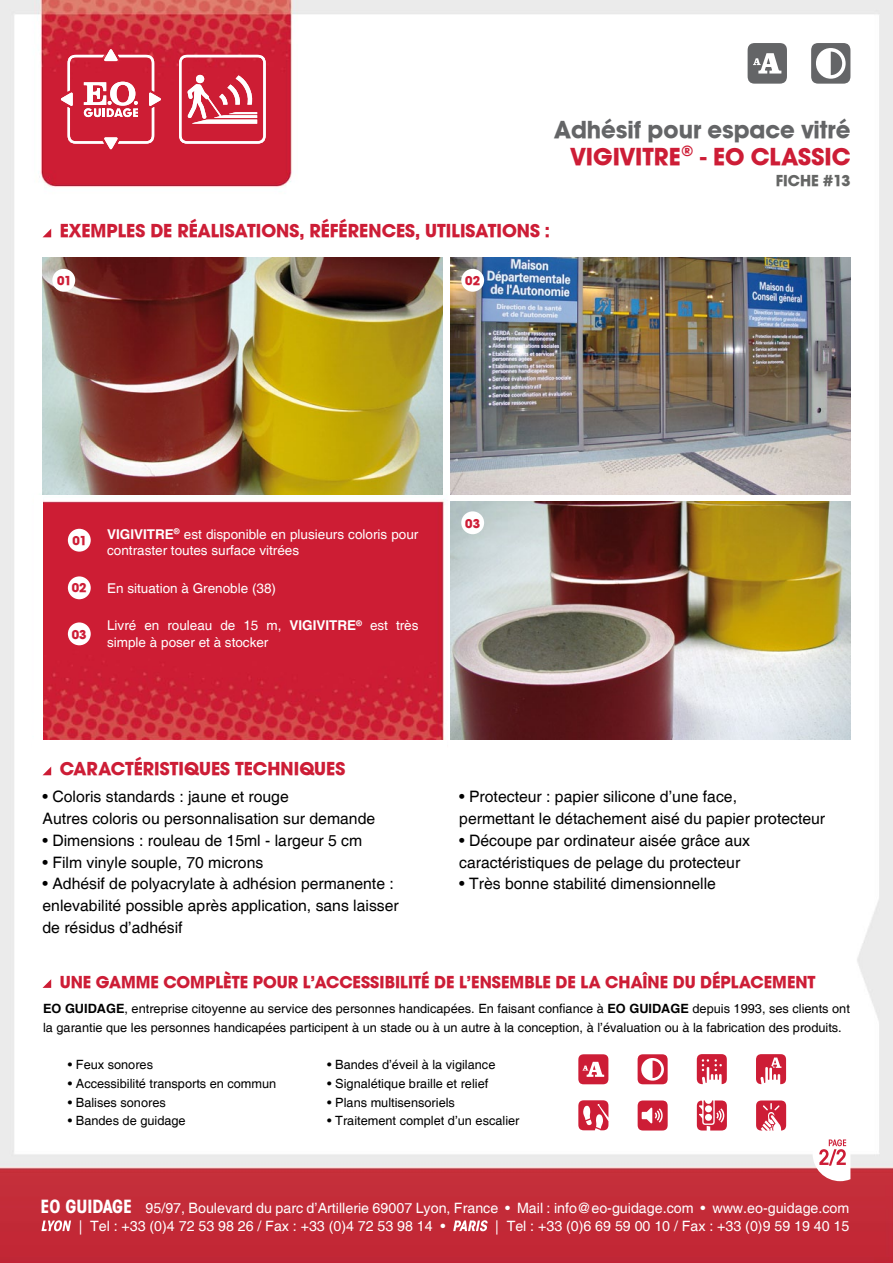
<style>
.page{position:relative;width:893px;height:1263px;background:#fff}
.page>*{position:absolute;margin:0;border:0;box-sizing:border-box;transform-origin:0 0}
.t1{font:25.5px "Avant Garde Md ITCTT Bold";color:#646567}
.t2{font:25.5px "Avant Garde Md ITCTT Bold";color:#cd1d36}
.t3{font:19.5px "Avant Garde Md ITCTT Bold";color:#cd1d36}
.t4{font:18px "Avant Garde Md ITCTT Bold";color:#cd1d36}
.t5{font:700 condensed 18px "ITC Avant Garde Std";color:#fff}
.t6{font:16.5px "Avant Garde Md ITCTT Bold";color:#656665}
.t7{font:15.75px/21.8px "Helvetica";color:#000}
.t8{font:14.25px/18px "Helvetica";color:#fff}
.t9{font:13.5px/16.5px "Helvetica";color:#fff}
.t10{font:13.5px "Avant Garde Md ITCTT Bold";color:#cd1d36}
.t11{font:12.75px/18.8px "Helvetica";color:#000}
.s1{font-weight:700}
</style>
<div class="page">
<img style="left:0;top:0;width:893px;height:1263px">
<div style="left:34px;top:495px;width:9px;height:253px;background:#fff"></div>
<div style="left:32px;top:740px;width:414px;height:8px;background:#fff"></div>
<img style="left:450px;top:502px;width:400px;height:238px">
<img style="left:43px;top:257px;width:400px;height:237px">
<img style="left:450px;top:257px;width:400px;height:237px">
<svg style="left:179px;top:55px;width:87px;height:89px"></svg>
<svg style="left:61px;top:49px;width:100px;height:100px"></svg>
<svg style="left:813px;top:1126px;width:37px;height:55px"></svg>
<svg style="left:43px;top:766px;width:8px;height:9px"></svg>
<svg style="left:43px;top:229px;width:8px;height:8px"></svg>
<div style="left:52px;top:269px;width:23px;height:23px;background:#fff;border-radius:50%"></div>
<div style="left:461px;top:269px;width:23px;height:23px;background:#fff;border-radius:50%"></div>
<div style="left:461px;top:511px;width:23px;height:23px;background:#fff;border-radius:50%"></div>
<div style="left:68px;top:529px;width:23px;height:23px;background:#fff;border-radius:50%"></div>
<div style="left:68px;top:576px;width:23px;height:23px;background:#fff;border-radius:50%"></div>
<div style="left:68px;top:622px;width:23px;height:23px;background:#fff;border-radius:50%"></div>
<svg style="left:811px;top:43px;width:39px;height:41px"></svg>
<svg style="left:748px;top:43px;width:39px;height:41px"></svg>
<svg style="left:638px;top:1054px;width:30px;height:30px"></svg>
<svg style="left:578px;top:1054px;width:30px;height:30px"></svg>
<svg style="left:697px;top:1054px;width:30px;height:30px"></svg>
<svg style="left:756px;top:1054px;width:30px;height:30px"></svg>
<svg style="left:578px;top:1100px;width:30px;height:30px"></svg>
<svg style="left:638px;top:1100px;width:30px;height:30px"></svg>
<svg style="left:756px;top:1100px;width:30px;height:30px"></svg>
<svg style="left:697px;top:1100px;width:30px;height:30px"></svg>
<svg style="left:43px;top:979px;width:8px;height:9px"></svg>
<svg style="left:41px;top:1220px;width:30px;height:11px"></svg>
<svg style="left:453px;top:1220px;width:35px;height:11px"></svg>
<h1 class="t1" style="left:554px;top:114px;width:298px">ADHÉSIF POUR ESPACE VITRÉ</h1>
<h1 class="t2" style="left:571px;top:141px;width:281px">VIGIVITRE® - EO CLASSIC</h1>
<p class="t6" style="left:776px;top:170px;width:76px">FICHE #13</p>
<p class="t3" style="left:60px;top:219px;width:492px">EXEMPLES DE RÉALISATIONS, RÉFÉRENCES, UTILISATIONS :</p>
<p class="t10" style="left:57px;top:272px;width:16px">01</p>
<p class="t10" style="left:465px;top:272px;width:16px">02</p>
<p class="t10" style="left:73px;top:532px;width:16px">01</p>
<p class="t10" style="left:72px;top:580px;width:16px">02</p>
<p class="t10" style="left:72px;top:626px;width:16px">03</p>
<p class="t9" style="left:107px;top:526px;width:313px"><span class="s1">VIGIVITRE</span><sup>®</sup> est disponible en plusieurs coloris pour contraster toutes surface vitrées</p>
<p class="t9" style="left:107px;top:580px;width:170px">En situation à Grenoble (38)</p>
<p class="t9" style="left:107px;top:618px;width:313px">Livré en rouleau de 15 m, <span class="s1">VIGIVITRE</span><sup>®</sup> est très simple à poser et à stocker</p>
<p class="t10" style="left:465px;top:515px;width:16px">03</p>
<p class="t3" style="left:60px;top:757px;width:287px">CARACTÉRISTIQUES TECHNIQUES</p>
<p class="t7" style="left:43px;top:787px;width:334px">• Coloris standards : jaune et rouge<br>Autres coloris ou personnalisation sur demande</p>
<p class="t7" style="left:43px;top:830px;width:321px">• Dimensions : rouleau de 15ml - largeur 5 cm</p>
<p class="t7" style="left:43px;top:852px;width:222px">• Film vinyle souple, 70 microns</p>
<p class="t7" style="left:43px;top:874px;width:358px">• Adhésif de polyacrylate à adhésion permanente : enlevabilité possible après application, sans laisser de résidus d’adhésif</p>
<p class="t7" style="left:459px;top:787px;width:367px">• Protecteur : papier silicone d’une face,<br>permettant le détachement aisé du papier protecteur</p>
<p class="t7" style="left:459px;top:830px;width:292px">• Découpe par ordinateur aisée grâce aux caractéristiques de pelage du protecteur</p>
<p class="t7" style="left:459px;top:874px;width:258px">• Très bonne stabilité dimensionnelle</p>
<p class="t4" style="left:60px;top:971px;width:11px">UNE</p>
<p class="t4" style="left:96px;top:971px;width:14px">GAMME</p>
<p class="t4" style="left:163px;top:971px;width:13px">COMPL</p>
<p class="t4" style="left:223px;top:971px;width:42px">ÈTE POUR</p>
<p class="t4" style="left:303px;top:971px;width:22px">L’ACCESSIBILITÉ</p>
<p class="t4" style="left:434px;top:971px;width:48px">DE L’ENSEMBLE</p>
<p class="t4" style="left:556px;top:971px;width:63px">DELACHA</p>
<p class="t4" style="left:642px;top:971px;width:70px">ÎNEDUDÉPLACEMENT</p>
<p class="t11" style="left:43px;top:999px;width:808px"><span class="s1">EO GUIDAGE</span>, entreprise citoyenne au service des personnes handicapées. En faisant confiance à <span class="s1">EO GUIDAGE</span> depuis 1993, ses clients ont la garantie que les personnes handicapées participent à un stade ou à un autre à la conception, à l’évaluation ou à la fabrication des produits.</p>
<p class="t11" style="left:68px;top:1056px;width:87px">• Feux sonores</p>
<p class="t11" style="left:327px;top:1056px;width:170px">• Bandes d’éveil à la vigilance</p>
<p class="t11" style="left:68px;top:1074px;width:210px">• Accessibilité transports en commun</p>
<p class="t11" style="left:327px;top:1074px;width:163px">• Signalétique braille et relief</p>
<p class="t11" style="left:68px;top:1093px;width:99px">• Balises sonores</p>
<p class="t11" style="left:327px;top:1093px;width:129px">• Plans multisensoriels</p>
<p class="t11" style="left:68px;top:1112px;width:119px">• Bandes de guidage</p>
<p class="t11" style="left:327px;top:1112px;width:194px">• Traitement complet d’un escalier</p>
<p class="t5" style="left:40px;top:1195px;width:93px">EO GUIDAGE</p>
<p class="t8" style="left:79px;top:1199px;width:772px;text-indent:67px">95/97, Boulevard du parc d’Artillerie 69007 Lyon, France • Mail : info@eo-guidage.com • www.eo-guidage.com | Tel : +33 (0)4 72 53 98 26 / Fax : +33 (0)4 72 53 98 14 •</p>
<p class="t8" style="left:495px;top:1217px;width:356px">| Tel : +33 (0)6 69 59 00 10 / Fax : +33 (0)9 59 19 40 15</p>
</div>
